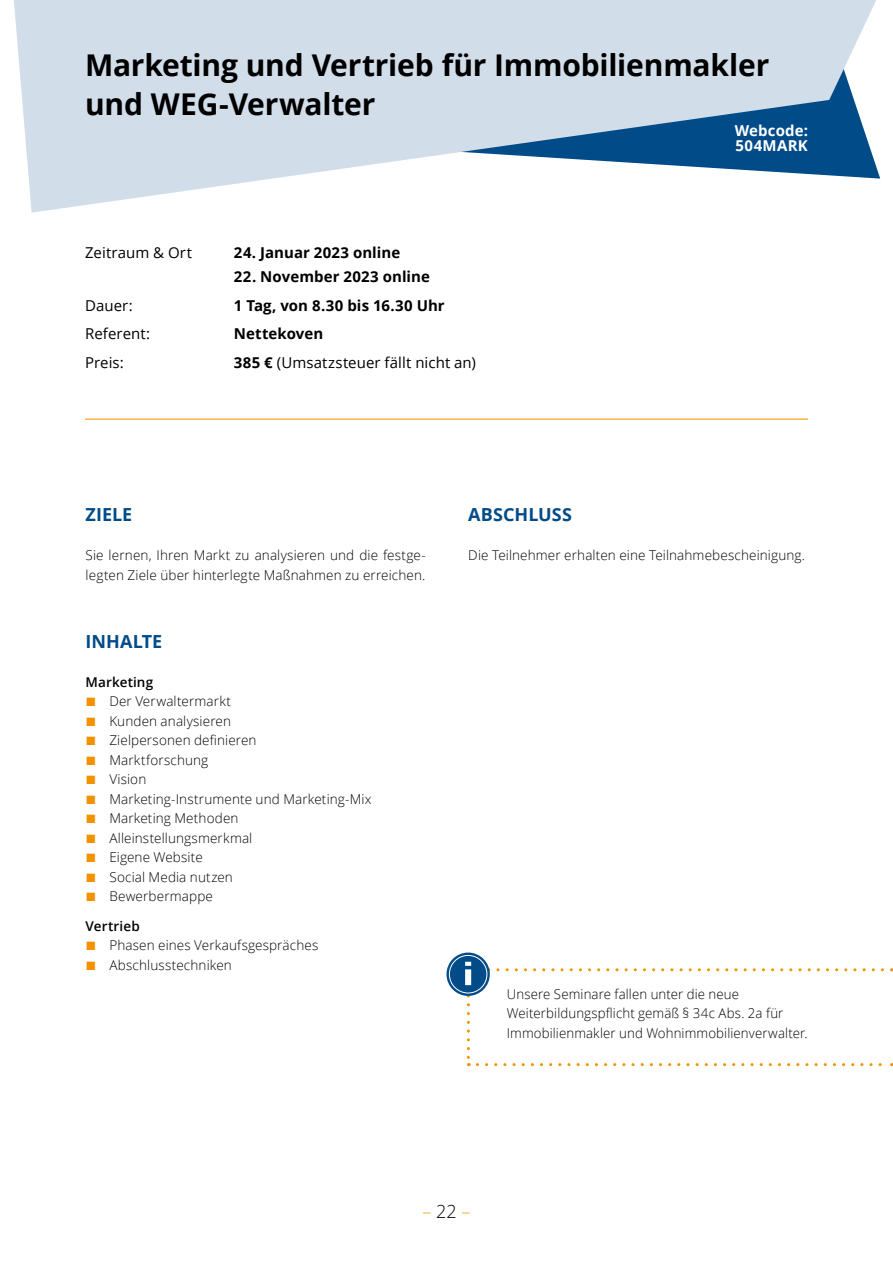
<style>
.page{position:relative;width:893px;height:1263px;background:#fff}
.page>*{position:absolute;margin:0;border:0;box-sizing:border-box;transform-origin:0 0}
.t1{font:700 30px/39px "Open Sans";letter-spacing:-.005em;color:#000}
.t2{font:700 18px "Open Sans";letter-spacing:.005em;color:#004b88}
.t3{font:300 18px "Open Sans";color:#f39200}
.t4{font:700 15px "Open Sans";letter-spacing:.005em;color:#000}
.t5{font:15px "Open Sans";letter-spacing:.005em;color:#000}
.t6{font:700 15px/15px "Open Sans";letter-spacing:.015em;color:#fff}
.t7{font:300 13.5px/19.5px "Open Sans";letter-spacing:.01em;color:#000}
.t8{font:600 13.5px "Open Sans";letter-spacing:.01em;color:#000}
.s1{font-weight:700}
.s2{font-family:"Arial";font-weight:400;font-size:18px;color:#f39200}
.s3{font-weight:600}
.s4{color:#000}
</style>
<div class="page">
<svg style="left:14px;top:0;width:867px;height:213px;fill:#d2ddea"></svg>
<hr style="left:85px;top:419px;width:723px;height:1px;background:#f39200">
<svg style="left:446px;top:952px;width:44px;height:44px"></svg>
<div style="left:449px;top:955px;width:38px;height:38px;border:1px solid #fff;border-radius:50%"></div>
<svg style="left:465px;top:962px;width:427px;height:104px"></svg>
<h1 class="t1" style="left:85px;top:45px;width:686px">Marketing und Vertrieb für Immobilienmakler und WEG-Verwalter</h1>
<p class="t5" style="left:85px;top:242px;width:109px">Zeitraum &amp; Ort</p>
<p class="t4" style="left:234px;top:242px;width:168px">24. Januar 2023 online</p>
<p class="t4" style="left:234px;top:266px;width:198px">22. November 2023 online</p>
<p class="t5" style="left:85px;top:295px;width:49px">Dauer:</p>
<p class="t4" style="left:234px;top:295px;width:212px">1 Tag, von 8.30 bis 16.30 Uhr</p>
<p class="t5" style="left:85px;top:323px;width:67px">Referent:</p>
<p class="t4" style="left:234px;top:323px;width:91px">Nettekoven</p>
<p class="t5" style="left:85px;top:352px;width:40px">Preis:</p>
<p class="t5" style="left:234px;top:352px;width:243px"><span class="s1">385 €</span> (Umsatzsteuer fällt nicht an)</p>
<p class="t6" style="left:735px;top:123px;width:75px">Webcode:<br>504MARK</p>
<h2 class="t2" style="left:86px;top:502px;width:48px">ZIELE</h2>
<p class="t7" style="left:86px;top:545px;width:342px">Sie lernen, Ihren Markt zu analysieren und die festge&shy;legten Ziele über hinterlegte Maßnahmen zu erreichen.</p>
<h2 class="t2" style="left:86px;top:629px;width:78px">INHALTE</h2>
<p class="t8" style="left:86px;top:673px;width:69px">Marketing</p>
<p class="t7" style="left:86px;top:691px;width:147px"><span class="s2">■</span> Der Verwaltermarkt</p>
<p class="t7" style="left:86px;top:711px;width:147px"><span class="s2">■</span> Kunden analysieren</p>
<p class="t7" style="left:86px;top:730px;width:173px"><span class="s2">■</span> Zielpersonen definieren</p>
<p class="t7" style="left:86px;top:750px;width:124px"><span class="s2">■</span> Marktforschung</p>
<p class="t7" style="left:86px;top:769px;width:62px"><span class="s2">■</span> Vision</p>
<p class="t7" style="left:86px;top:789px;width:287px"><span class="s2">■</span> Marketing-Instrumente und Marketing-Mix</p>
<p class="t7" style="left:86px;top:808px;width:154px"><span class="s2">■</span> Marketing Methoden</p>
<p class="t7" style="left:86px;top:828px;width:168px"><span class="s2">■</span> Alleinstellungsmerkmal</p>
<p class="t7" style="left:86px;top:847px;width:119px"><span class="s2">■</span> Eigene Website</p>
<p class="t7" style="left:86px;top:867px;width:149px"><span class="s2">■</span> Social Media nutzen</p>
<p class="t7" style="left:86px;top:881px;width:129px;line-height:29.2px"><span class="s2">■</span> Bewerbermappe<br><span class="s3">Vertrieb</span></p>
<p class="t7" style="left:86px;top:935px;width:234px"><span class="s2">■</span> Phasen eines Verkaufsgespräches</p>
<p class="t7" style="left:86px;top:954px;width:148px"><span class="s2">■</span> Abschlusstechniken</p>
<h2 class="t2" style="left:468px;top:502px;width:105px">ABSCHLUSS</h2>
<p class="t7" style="left:468px;top:545px;width:338px">Die Teilnehmer erhalten eine Teilnahmebescheinigung.</p>
<p class="t7" style="left:507px;top:984px;width:302px">Unsere Seminare fallen unter die neue<br>Weiter-bildungspflicht gemäß § 34c Abs. 2a für<br>Immobilien-makler und Wohnimmobilienverwalter.</p>
<h2 class="t3" style="left:423px;top:1199px;width:49px">–<span class="s4">22</span>–</h2>
</div>
